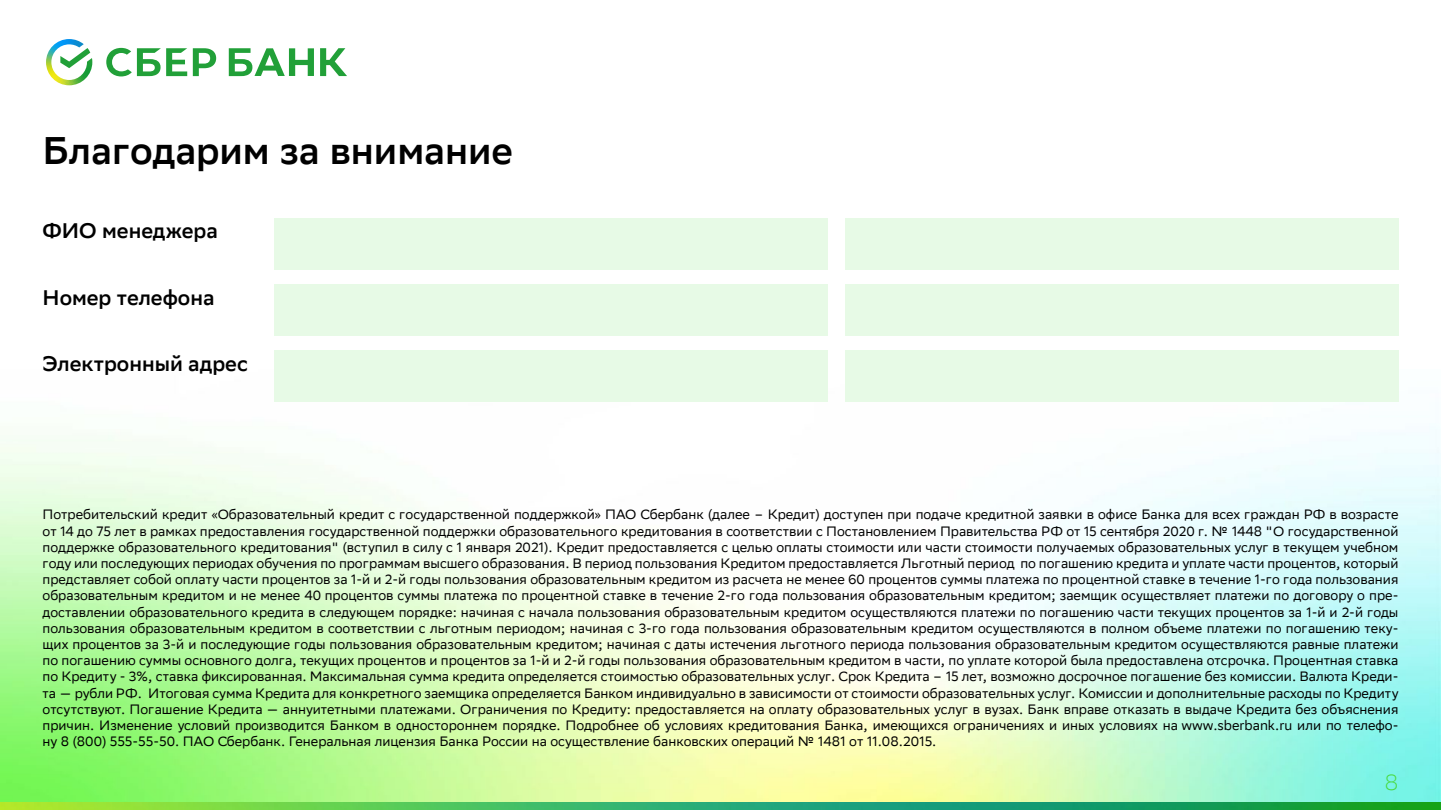
<style>
.page{position:relative;width:1441px;height:810px;background:#fff}
.page>*{position:absolute;margin:0;border:0;box-sizing:border-box;transform-origin:0 0}
.t1{font:600 38.25px "SB Sans Display";color:#000}
.t2{font:300 21.75px "SB Sans Display";color:#48d93b}
.t3{font:600 21px "SB Sans Display";color:#000}
.t4{font:13.5px/16.2px "SB Sans Display";color:#000;text-align:justify}
</style>
<div class="page">
<img style="left:0;top:370px;width:1440px;height:433px">
<svg style="left:193px;top:48px;width:23px;height:28px"></svg>
<svg style="left:106px;top:48px;width:81px;height:28px"></svg>
<svg style="left:46px;top:39px;width:46px;height:46px"></svg>
<svg style="left:320px;top:48px;width:27px;height:28px"></svg>
<svg style="left:229px;top:48px;width:85px;height:28px"></svg>
<div style="left:274px;top:218px;width:554px;height:52px;background:#e7fae6"></div>
<div style="left:274px;top:284px;width:554px;height:52px;background:#e7fae6"></div>
<div style="left:274px;top:351px;width:554px;height:51px;background:#e7fae6"></div>
<div style="left:844px;top:218px;width:554px;height:52px;background:#e7fae6"></div>
<div style="left:844px;top:284px;width:554px;height:52px;background:#e7fae6"></div>
<div style="left:844px;top:351px;width:554px;height:51px;background:#e7fae6"></div>
<img style="left:0;top:803px;width:1440px;height:7px">
<h1 class="t1" style="left:43px;top:129px;width:472px">Благодарим за внимание</h1>
<h3 class="t3" style="left:43px;top:219px;width:177px">ФИО менеджера</h3>
<h3 class="t3" style="left:43px;top:285px;width:173px">Номер телефона</h3>
<h3 class="t3" style="left:43px;top:351px;width:207px">Электронный адрес</h3>
<p class="t4" style="left:43px;top:507px;width:1357px">Потребительский кредит «Образовательный кредит с государственной поддержкой» ПАО Сбербанк (далее – Кредит) доступен при подаче кредитной заявки в офисе Банка для всех граждан РФ в возрасте от 14 до 75 лет в рамках предоставления государственной поддержки образовательного кредитования в соответствии с Постановлением Правительства РФ от 15 сентября 2020 г. № 1448 "О государственной поддержке образовательного кредитования" (вступил в силу с 1 января 2021). Кредит предоставляется с целью оплаты стоимости или части стоимости получаемых образовательных услуг в текущем учебном году или последующих периодах обучения по программам высшего образования. В период пользования Кредитом предоставляется Льготный период по погашению кредита и уплате части процентов, который представляет собой оплату части процентов за 1-й и 2-й годы пользования образовательным кредитом из расчета не менее 60 процентов суммы платежа по процентной ставке в течение 1-го года пользования образовательным кредитом и не менее 40 процентов суммы платежа по процентной ставке в течение 2-го года пользования образовательным кредитом; заемщик осуществляет платежи по договору о пре&shy;доставлении образовательного кредита в следующем порядке: начиная с начала пользования образовательным кредитом осуществляются платежи по погашению части текущих процентов за 1-й и 2-й годы пользования образовательным кредитом в соответствии с льготным периодом; начиная с 3-го года пользования образовательным кредитом осуществляются в полном объеме платежи по погашению теку&shy;щих процентов за 3-й и последующие годы пользования образовательным кредитом; начиная с даты истечения льготного периода пользования образовательным кредитом осуществляются равные платежи по погашению суммы основного долга, текущих процентов и процентов за 1-й и 2-й годы пользования образовательным кредитом в части, по уплате которой была предоставлена отсрочка. Процентная ставка по Кредиту - 3%, ставка фиксированная. Максимальная сумма кредита определяется стоимостью образовательных услуг. Срок Кредита – 15 лет, возможно досрочное погашение без комиссии. Валюта Креди&shy;та — рубли РФ. Итоговая сумма Кредита для конкретного заемщика определяется Банком индивидуально в зависимости от стоимости образовательных услуг. Комиссии и дополнительные расходы по Кредиту отсутствуют. Погашение Кредита — аннуитетными платежами. Ограничения по Кредиту: предоставляется на оплату образовательных услуг в вузах. Банк вправе отказать в выдаче Кредита без объяснения причин. Изменение условий производится Банком в одностороннем порядке. Подробнее об условиях кредитования Банка, имеющихся ограничениях и иных условиях на www.sberbank.ru или по телефо&shy;ну 8 (800) 555-55-50. ПАО Сбербанк. Генеральная лицензия Банка России на осуществление банковских операций № 1481 от 11.08.2015.</p>
<h2 class="t2" style="left:1384px;top:770px;width:15px">8</h2>
</div>
